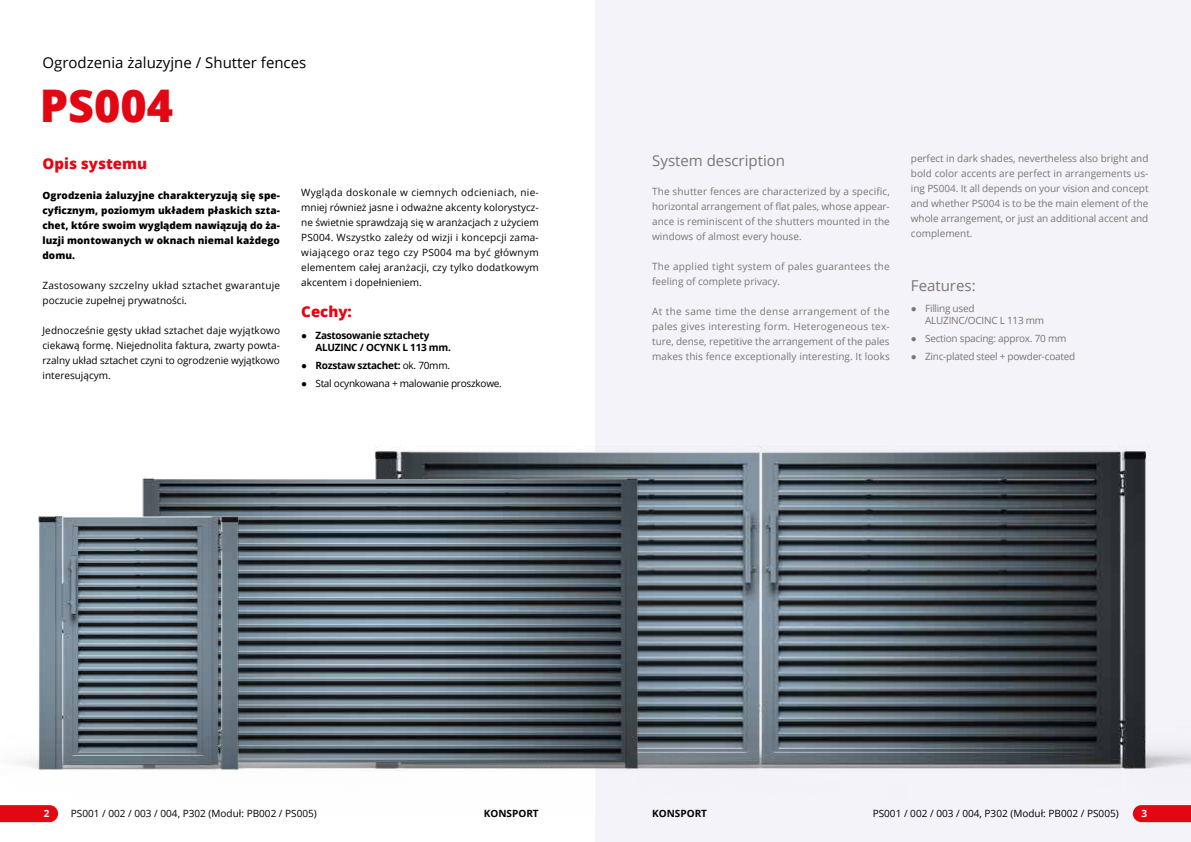
<style>
.page{position:relative;width:1191px;height:842px;background:#fff}
.page>*{position:absolute;margin:0;border:0;box-sizing:border-box;transform-origin:0 0}
.t1{font:800 45px "Open Sans";color:#e30613}
.t2{font:15px "Open Sans";color:#000}
.t3{font:15px "Open Sans";color:#7c7674}
.t4{font:800 15px "Open Sans";color:#e30613}
.t5{font:10px/15px "Open Sans";color:#7c7674;text-align:justify}
.t6{font:10px/15px "Open Sans";color:#000;text-align:justify}
.t7{font:800 10px/15px "Open Sans";letter-spacing:.005em;color:#000;text-align:justify}
.t8{font:10px/12px "Open Sans";letter-spacing:-.025em;color:#7c7674}
.t9{font:10px/15px "Open Sans";letter-spacing:.025em;color:#000}
.t10{font:700 10px/12px "Open Sans";letter-spacing:-.025em;color:#000}
.t11{font:10px/15px "Open Sans";letter-spacing:.02em;color:#7c7674}
.t12{font:10px "Open Sans";letter-spacing:-.025em;color:#000}
.t13{font:700 10px "Open Sans";color:#000}
.t14{font:700 10px "Open Sans";color:#fff}
.s1{font-family:"Arial";font-weight:400}
.s2{font-weight:400}
.s3{font-family:"Arial"}
</style>
<div class="page">
<div style="left:595px;top:0;width:596px;height:842px;background:#f4f3fa"></div>
<img style="left:374px;top:445px;width:817px;height:325px">
<img style="left:58px;top:472px;width:848px;height:343px">
<img style="left:19px;top:497px;width:388px;height:293px">
<svg style="left:0;top:805px;width:58px;height:17px"></svg>
<svg style="left:1132px;top:805px;width:59px;height:17px"></svg>
<h2 class="t2" style="left:43px;top:52px;width:265px">Ogrodzenia żaluzyjne / Shutter fences</h2>
<h1 class="t1" style="left:40px;top:71px;width:135px">PS004</h1>
<h2 class="t4" style="left:43px;top:152px;width:106px">Opis systemu</h2>
<p class="t7" style="left:43px;top:187px;width:239px">Ogrodzenia żaluzyjne charakteryzują się spe&shy;cyficznym, poziomym układem płaskich szta&shy;chet, które swoim wyglądem nawiązują do ża&shy;luzji montowanych w oknach niemal każdego domu.</p>
<p class="t9" style="left:43px;top:277px;width:239px">Zastosowany szczelny układ sztachet gwarantuje poczucie zupełnej prywatności.</p>
<p class="t6" style="left:43px;top:322px;width:239px">Jednocześnie gęsty układ sztachet daje wyjątkowo ciekawą formę. Niejednolita faktura, zwarty powta&shy;rzalny układ sztachet czyni to ogrodzenie wyjątkowo interesującym.</p>
<p class="t6" style="left:301px;top:184px;width:239px">Wygląda doskonale w ciemnych odcieniach, nie&shy;mniej również jasne i odważne akcenty kolorystycz&shy;ne świetnie sprawdzają się w aranżacjach z użyciem PS004. Wszystko zależy od wizji i koncepcji zama&shy;wiającego oraz tego czy PS004 ma być głównym elementem całej aranżacji, czy tylko dodatkowym akcentem i dopełnieniem.</p>
<h2 class="t4" style="left:301px;top:300px;width:52px">Cechy:</h2>
<p class="t10" style="left:315px;top:329px;width:137px;text-indent:-14px"><span class="s1">●</span> Zastosowanie sztachety<br>ALUZINC / OCYNK L 113 mm.</p>
<p class="t10" style="left:301px;top:359px;width:150px"><span class="s1">●</span> Rozstaw sztachet: <span class="s2">ok. 70mm.</span></p>
<p class="t12" style="left:301px;top:376px;width:202px"><span class="s3">●</span> Stal ocynkowana + malowanie proszkowe.</p>
<h2 class="t3" style="left:652px;top:151px;width:134px">System description</h2>
<p class="t5" style="left:652px;top:184px;width:239px">The shutter fences are characterized by a specific, horizontal arrangement of flat pales, whose appear&shy;ance is reminiscent of the shutters mounted in the windows of almost every house.</p>
<p class="t11" style="left:652px;top:259px;width:239px">The applied tight system of pales guarantees the feeling of complete privacy.</p>
<p class="t5" style="left:652px;top:304px;width:239px">At the same time the dense arrangement of the pales gives interesting form. Heterogeneous tex&shy;ture, dense, repetitive the arrangement of the pales makes this fence exceptionally interesting. It looks</p>
<p class="t5" style="left:911px;top:151px;width:239px">perfect in dark shades, nevertheless also bright and bold color accents are perfect in arrangements us&shy;ing PS004. It all depends on your vision and concept and whether PS004 is to be the main element of the whole arrangement, or just an additional accent and complement.</p>
<h2 class="t3" style="left:911px;top:275px;width:66px">Features:</h2>
<p class="t8" style="left:925px;top:302px;width:121px;text-indent:-14px"><span class="s3">●</span> Filling used<br>ALUZINC/OCINC L 113 mm</p>
<p class="t8" style="left:911px;top:332px;width:157px"><span class="s3">●</span> Section spacing: approx. 70 mm</p>
<p class="t8" style="left:911px;top:350px;width:166px"><span class="s3">●</span> Zinc-plated steel + powder-coated</p>
<p class="t14" style="left:44px;top:807px;width:7px">2</p>
<p class="t6" style="left:71px;top:806px;width:247px">PS001 / 002 / 003 / 004, P302 (Moduł: PB002 / PS005)</p>
<p class="t13" style="left:484px;top:807px;width:56px">KONSPORT</p>
<p class="t13" style="left:652px;top:807px;width:56px">KONSPORT</p>
<p class="t6" style="left:872px;top:806px;width:247px">PS001 / 002 / 003 / 004, P302 (Moduł: PB002 / PS005)</p>
<p class="t14" style="left:1141px;top:807px;width:7px">3</p>
</div>
